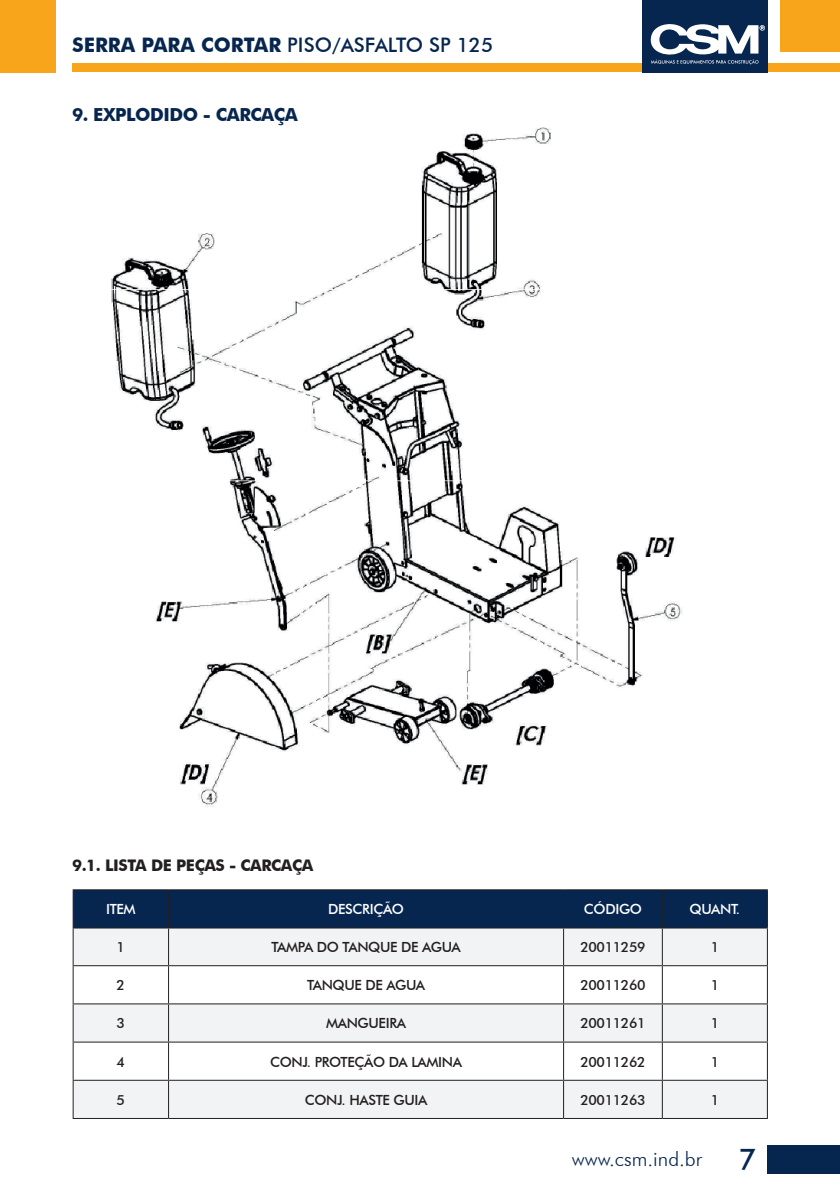
<style>
.page{position:relative;width:840px;height:1191px;background:#fff}
.page>*{position:absolute;margin:0;border:0;box-sizing:border-box;transform-origin:0 0}
.t1{font:500 20px "Futura BT";color:#07264f}
.t2{font:300 20px "Futura BT";color:#07264f}
.t3{font:700 18px "Futura BT";letter-spacing:-.025em;color:#07264f}
.t4{font:700 16px "Futura BT";letter-spacing:-.025em;color:#231f20}
.t5{font:500 14px "Futura BT";letter-spacing:-.025em;color:#231f20}
.t6{font:500 14px "Futura BT";letter-spacing:-.025em;color:#fff}
.s1{font-weight:700}
.s2{font-weight:500;font-size:30px}
</style>
<div class="page">
<div style="left:72px;top:64px;width:767px;height:8px;background:#f9a51b"></div>
<div style="left:642px;top:0;width:125px;height:72px;background:#07264f"></div>
<svg style="left:650px;top:24px;width:114px;height:40px"></svg>
<div style="left:0;top:0;width:55px;height:72px;background:#f9a51b"></div>
<div style="left:780px;top:0;width:59px;height:52px;background:#f9a51b"></div>
<div style="left:766px;top:1145px;width:73px;height:29px;background:#07264f"></div>
<img style="left:112px;top:127px;width:571px;height:679px">
<div style="left:74px;top:890px;width:692px;height:37px;background:#07264f"></div>
<svg style="left:74px;top:928px;width:692px;height:190px;fill:#f2f3f4"></svg>
<hr style="left:168px;top:890px;width:1px;height:37px;background:#231f20">
<hr style="left:562px;top:890px;width:1px;height:37px;background:#231f20">
<hr style="left:661px;top:890px;width:1px;height:37px;background:#231f20">
<hr style="left:766px;top:890px;width:1px;height:37px;background:#231f20">
<hr style="left:73px;top:928px;width:1px;height:37px;background:#231f20">
<hr style="left:168px;top:928px;width:1px;height:37px;background:#231f20">
<hr style="left:562px;top:928px;width:1px;height:37px;background:#231f20">
<hr style="left:661px;top:928px;width:1px;height:37px;background:#231f20">
<hr style="left:766px;top:928px;width:1px;height:37px;background:#231f20">
<hr style="left:73px;top:965px;width:95px;height:1px;background:#231f20">
<hr style="left:73px;top:966px;width:1px;height:37px;background:#231f20">
<hr style="left:168px;top:965px;width:395px;height:1px;background:#231f20">
<hr style="left:168px;top:966px;width:1px;height:37px;background:#231f20">
<hr style="left:563px;top:965px;width:99px;height:1px;background:#231f20">
<hr style="left:562px;top:966px;width:1px;height:37px;background:#231f20">
<hr style="left:662px;top:965px;width:105px;height:1px;background:#231f20">
<hr style="left:661px;top:966px;width:1px;height:37px;background:#231f20">
<hr style="left:766px;top:966px;width:1px;height:37px;background:#231f20">
<hr style="left:73px;top:1003px;width:95px;height:1px;background:#231f20">
<hr style="left:73px;top:1004px;width:1px;height:37px;background:#231f20">
<hr style="left:168px;top:1003px;width:395px;height:1px;background:#231f20">
<hr style="left:168px;top:1004px;width:1px;height:37px;background:#231f20">
<hr style="left:563px;top:1003px;width:99px;height:1px;background:#231f20">
<hr style="left:562px;top:1004px;width:1px;height:37px;background:#231f20">
<hr style="left:662px;top:1003px;width:105px;height:1px;background:#231f20">
<hr style="left:661px;top:1004px;width:1px;height:37px;background:#231f20">
<hr style="left:766px;top:1004px;width:1px;height:37px;background:#231f20">
<hr style="left:73px;top:1041px;width:95px;height:1px;background:#231f20">
<hr style="left:73px;top:1042px;width:1px;height:37px;background:#231f20">
<hr style="left:168px;top:1041px;width:395px;height:1px;background:#231f20">
<hr style="left:168px;top:1042px;width:1px;height:37px;background:#231f20">
<hr style="left:563px;top:1041px;width:99px;height:1px;background:#231f20">
<hr style="left:562px;top:1042px;width:1px;height:37px;background:#231f20">
<hr style="left:662px;top:1041px;width:105px;height:1px;background:#231f20">
<hr style="left:661px;top:1042px;width:1px;height:37px;background:#231f20">
<hr style="left:766px;top:1042px;width:1px;height:37px;background:#231f20">
<hr style="left:73px;top:1079px;width:95px;height:1px;background:#231f20">
<hr style="left:73px;top:1080px;width:1px;height:38px;background:#231f20">
<hr style="left:168px;top:1079px;width:395px;height:1px;background:#231f20">
<hr style="left:168px;top:1080px;width:1px;height:38px;background:#231f20">
<hr style="left:563px;top:1079px;width:99px;height:1px;background:#231f20">
<hr style="left:562px;top:1080px;width:1px;height:38px;background:#231f20">
<hr style="left:662px;top:1079px;width:105px;height:1px;background:#231f20">
<hr style="left:661px;top:1080px;width:1px;height:38px;background:#231f20">
<hr style="left:766px;top:1080px;width:1px;height:38px;background:#231f20">
<hr style="left:73px;top:1118px;width:95px;height:1px;background:#231f20">
<hr style="left:168px;top:1118px;width:395px;height:1px;background:#231f20">
<hr style="left:563px;top:1118px;width:99px;height:1px;background:#231f20">
<hr style="left:662px;top:1118px;width:105px;height:1px;background:#231f20">
<hr style="left:73px;top:889px;width:95px;height:1px;background:#231f20">
<hr style="left:73px;top:890px;width:1px;height:37px;background:#231f20">
<hr style="left:168px;top:889px;width:395px;height:1px;background:#231f20">
<hr style="left:563px;top:889px;width:99px;height:1px;background:#231f20">
<hr style="left:662px;top:889px;width:105px;height:1px;background:#231f20">
<hr style="left:73px;top:927px;width:95px;height:1px;background:#231f20">
<hr style="left:168px;top:927px;width:395px;height:1px;background:#231f20">
<hr style="left:563px;top:927px;width:99px;height:1px;background:#231f20">
<hr style="left:662px;top:927px;width:105px;height:1px;background:#231f20">
<h1 class="t1" style="left:72px;top:32px;width:422px"><span class="s1">SERRA PARA CORTAR</span> PISO/ASFALTO SP 125</h1>
<p class="t3" style="left:72px;top:104px;width:227px">9. EXPLODIDO - CARCAÇA</p>
<p class="t4" style="left:72px;top:856px;width:242px">9.1. LISTA DE PEÇAS - CARCAÇA</p>
<p class="t6" style="left:106px;top:900px;width:31px">ITEM</p>
<p class="t6" style="left:328px;top:900px;width:78px">DESCRIÇÃO</p>
<p class="t6" style="left:583px;top:900px;width:60px">CÓDIGO</p>
<p class="t6" style="left:689px;top:900px;width:52px">QUANT.</p>
<p class="t5" style="left:117px;top:938px;width:10px">1</p>
<p class="t5" style="left:271px;top:938px;width:191px">TAMPA DO TANQUE DE AGUA</p>
<p class="t5" style="left:580px;top:938px;width:67px">20011259</p>
<p class="t5" style="left:710px;top:938px;width:10px">1</p>
<p class="t5" style="left:117px;top:976px;width:10px">2</p>
<p class="t5" style="left:307px;top:976px;width:120px">TANQUE DE AGUA</p>
<p class="t5" style="left:580px;top:976px;width:67px">20011260</p>
<p class="t5" style="left:710px;top:976px;width:10px">1</p>
<p class="t5" style="left:117px;top:1014px;width:10px">3</p>
<p class="t5" style="left:326px;top:1014px;width:81px">MANGUEIRA</p>
<p class="t5" style="left:580px;top:1014px;width:67px">20011261</p>
<p class="t5" style="left:710px;top:1014px;width:10px">1</p>
<p class="t5" style="left:117px;top:1053px;width:10px">4</p>
<p class="t5" style="left:270px;top:1053px;width:193px">CONJ. PROTEÇÃO DA LAMINA</p>
<p class="t5" style="left:580px;top:1053px;width:67px">20011262</p>
<p class="t5" style="left:710px;top:1053px;width:10px">1</p>
<p class="t5" style="left:117px;top:1091px;width:10px">5</p>
<p class="t5" style="left:304px;top:1091px;width:124px">CONJ. HASTE GUIA</p>
<p class="t5" style="left:580px;top:1091px;width:67px">20011263</p>
<p class="t5" style="left:710px;top:1091px;width:10px">1</p>
<h1 class="t2" style="left:571px;top:1146px;width:186px">www.csm.ind.br <span class="s2">7</span></h1>
</div>
